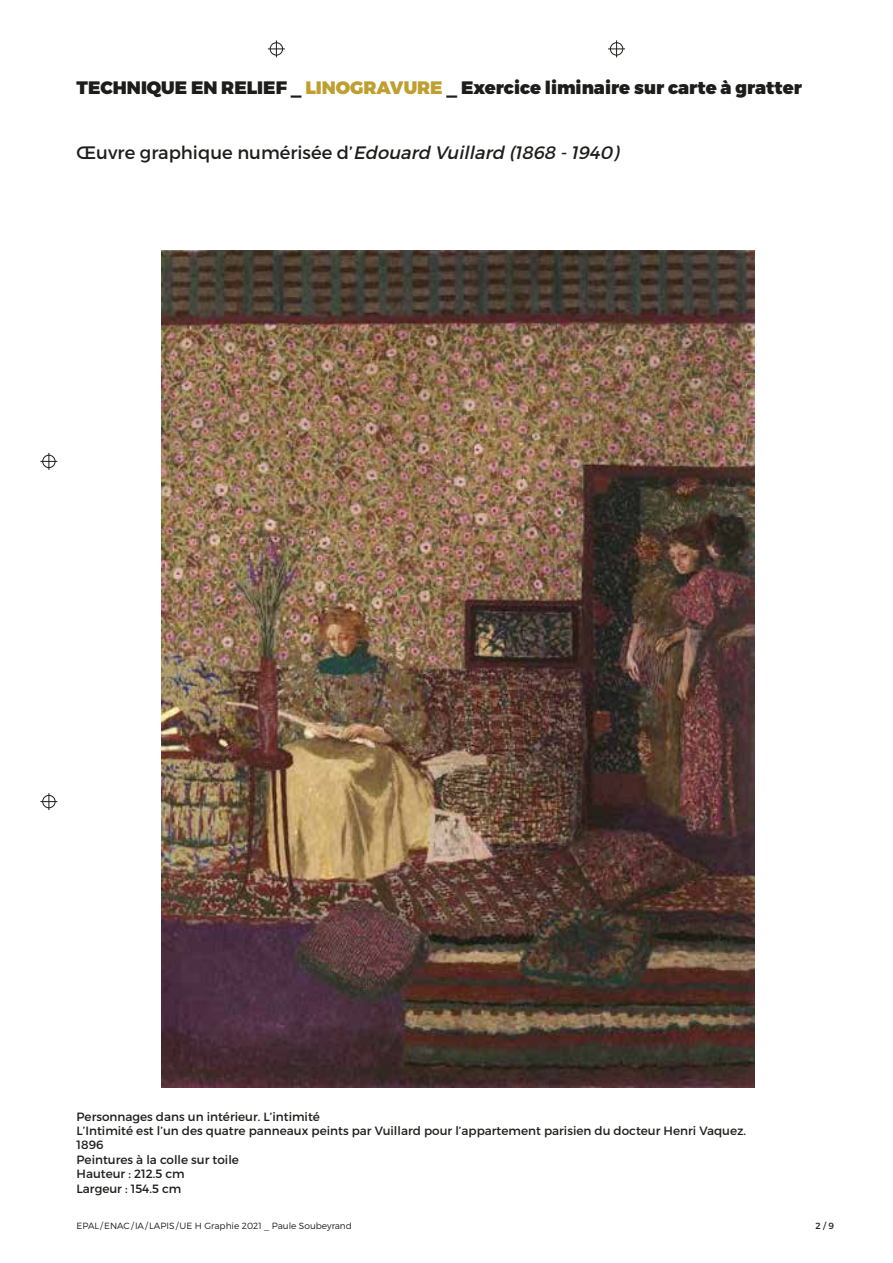
<style>
.page{position:relative;width:893px;height:1263px;background:#fff}
.page>*{position:absolute;margin:0;border:0;box-sizing:border-box;transform-origin:0 0}
.t1{font:900 18px "Montserrat";color:#1d1d1b}
.t2{font:italic 18px "Montserrat";color:#1d1d1b}
.t3{font:12px/14.4px "Montserrat";color:#1d1d1b}
.t4{font:300 9px "Montserrat";color:#1d1d1b}
.t5{font:9px "Montserrat";color:#1d1d1b}
.s1{color:#bf9f2f}
.s2{font-style:normal}
</style>
<div class="page">
<img style="left:161px;top:250px;width:593px;height:837px">
<svg style="left:40px;top:453px;width:17px;height:17px"></svg>
<div style="left:43px;top:455px;width:12px;height:13px;border:1px solid #1d1d1b;border-radius:50%"></div>
<svg style="left:40px;top:793px;width:17px;height:17px"></svg>
<div style="left:43px;top:795px;width:12px;height:13px;border:1px solid #1d1d1b;border-radius:50%"></div>
<svg style="left:268px;top:40px;width:17px;height:17px"></svg>
<div style="left:270px;top:43px;width:13px;height:12px;border:1px solid #1d1d1b;border-radius:50%"></div>
<svg style="left:608px;top:40px;width:17px;height:17px"></svg>
<div style="left:610px;top:43px;width:13px;height:12px;border:1px solid #1d1d1b;border-radius:50%"></div>
<h1 class="t1" style="left:77px;top:76px;width:727px">TECHNIQUE EN RELIEF _ <span class="s1">LINOGRAVURE</span> _ Exercice liminaire sur carte à gratter</h1>
<h1 class="t2" style="left:77px;top:141px;width:548px"><span class="s2">Œuvre graphique numérisée d’</span>Edouard Vuillard (1868 -1940)</h1>
<p class="t3" style="left:77px;top:1109px;width:671px">Personnages dans un intérieur. L’intimité<br>L’Intimité est l’un des quatre panneaux peints par Vuillard pour l’appartement parisien du docteur Henri Vaquez.<br>1896<br>Peintures à la colle sur toile<br>Hauteur : 212.5 cm<br>Largeur : 154.5 cm</p>
<p class="t4" style="left:77px;top:1221px;width:277px">EPAL/ENAC/IA/LAPIS/UE H Graphie 2021 _ Paule Soubeyrand</p>
<p class="t5" style="left:816px;top:1220px;width:20px">2 / 9</p>
</div>
